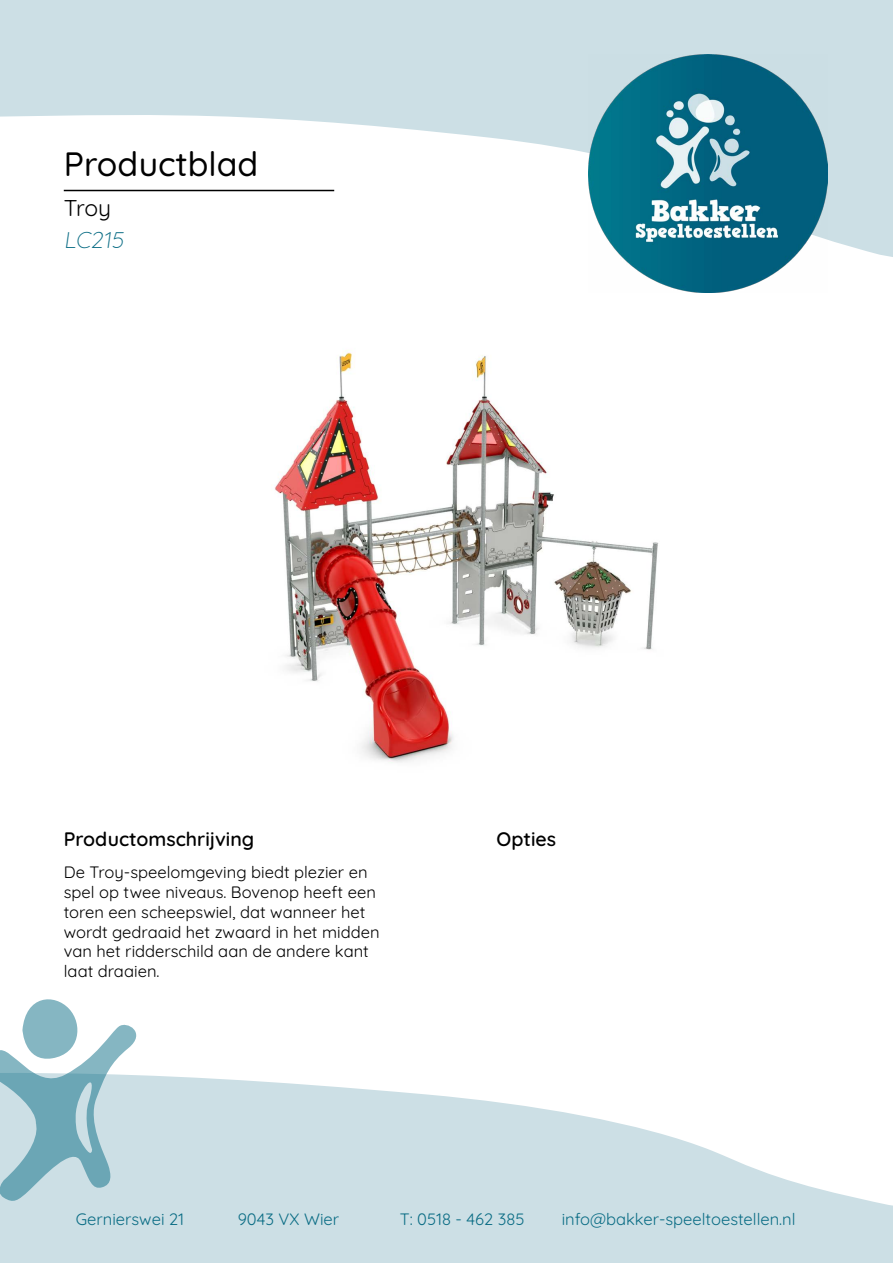
<style>
.page{position:relative;width:893px;height:1263px;background:#fff}
.page>*{position:absolute;margin:0;border:0;box-sizing:border-box;transform-origin:0 0}
.t1{font:500 33.75px "Quicksand";color:#000}
.t2{font:300 22.8px "Quicksand";color:#0b6d85}
.t3{font:22.8px "Quicksand";color:#000}
.t4{font:600 19.5px "Quicksand";color:#000}
.t5{font:16.5px/19.8px "Quicksand";color:#000}
.t6{font:16.5px "Quicksand";color:#0b6d85}
</style>
<div class="page">
<svg style="left:0;top:0;width:893px;height:257px;fill:#ccdfe5"></svg>
<img style="left:589px;top:54px;width:238px;height:238px">
<svg style="left:0;top:1075px;width:893px;height:188px;fill:#ccdfe5"></svg>
<svg style="left:0;top:999px;width:136px;height:202px"></svg>
<hr style="left:64px;top:190px;width:270px;height:1px;background:#000">
<img style="left:274px;top:350px;width:385px;height:413px">
<h1 class="t1" style="left:64px;top:138px;width:196px">Productblad</h1>
<h2 class="t3" style="left:64px;top:191px;width:49px">Troy</h2>
<h2 class="t2" style="left:64px;top:222px;width:66px">LC215</h2>
<p class="t4" style="left:64px;top:823px;width:192px">Productomschrijving</p>
<p class="t4" style="left:497px;top:823px;width:61px">Opties</p>
<p class="t5" style="left:64px;top:861px;width:317px">De Troy-speelomgeving biedt plezier en spel op twee niveaus. Bovenop heeft een toren een scheepswiel, dat wanneer het wordt gedraaid het zwaard in het midden van het ridderschild aan de andere kant laat draaien.</p>
<p class="t6" style="left:76px;top:1207px;width:110px">Gernierswei 21</p>
<p class="t6" style="left:238px;top:1207px;width:103px">9043 VX Wier</p>
<p class="t6" style="left:400px;top:1207px;width:126px">T: 0518 - 462 385</p>
<p class="t6" style="left:562px;top:1207px;width:235px">info@bakker-speeltoestellen.nl</p>
</div>
